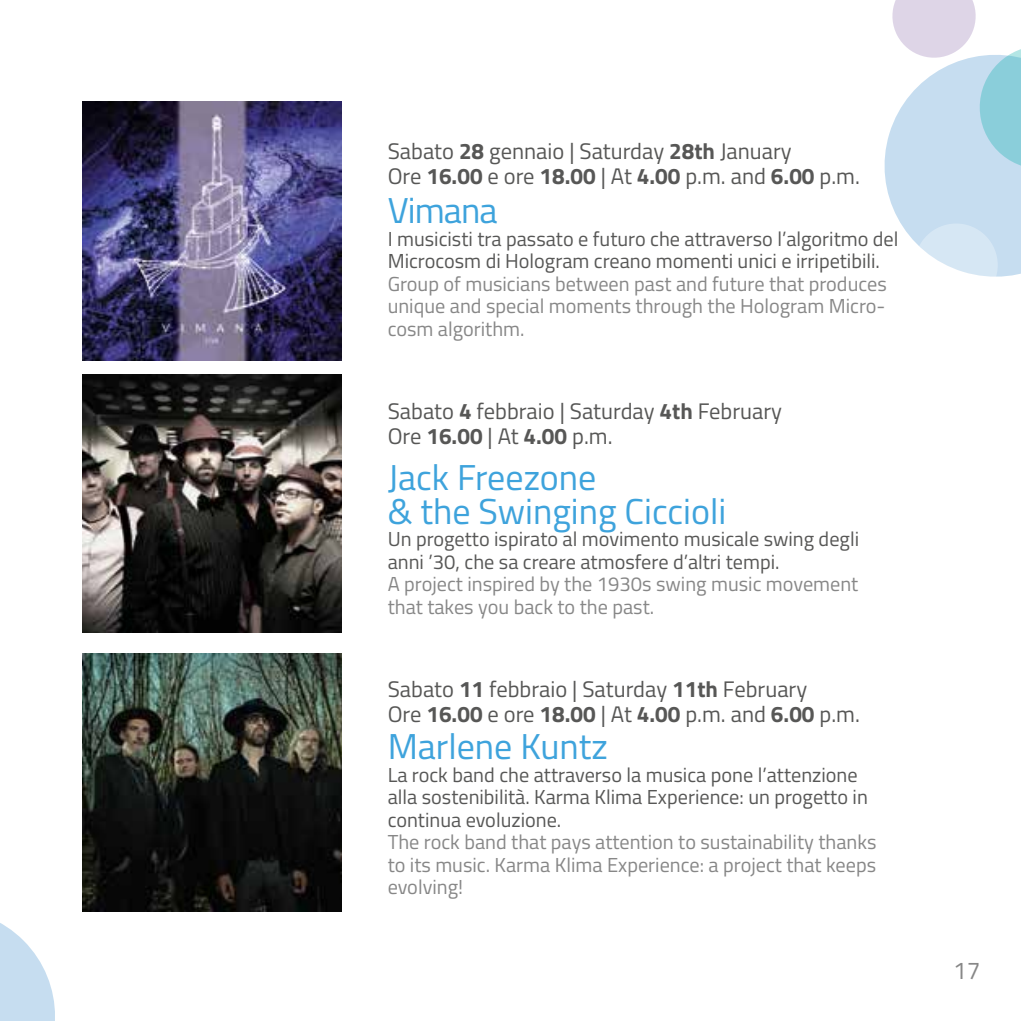
<style>
.page{position:relative;width:1021px;height:1021px;background:#fff}
.page>*{position:absolute;margin:0;border:0;box-sizing:border-box;transform-origin:0 0}
.t1{font:36px/33.8px "Titillium Web";color:#3ea3dc}
.t2{font:24.3px "Titillium Web";color:#878787}
.t3{font:22.5px/24.8px "Titillium Web";color:#575756}
.t4{font:20.25px/22.5px "Titillium Web";color:#575756}
.t5{font:20.25px/22.5px "Titillium Web";color:#878787;text-align:justify}
.s1{font-weight:700}
</style>
<div class="page">
<img style="left:83px;top:102px;width:259px;height:258px">
<svg style="left:884px;top:0;width:136px;height:277px"></svg>
<img style="left:83px;top:374px;width:259px;height:259px">
<svg style="left:0;top:923px;width:55px;height:97px"></svg>
<img style="left:83px;top:653px;width:259px;height:258px">
<p class="t3" style="left:387px;top:138px;width:474px">Sabato <span class="s1">28</span> gennaio | Saturday <span class="s1">28th</span> January<br>Ore <span class="s1">16.00</span> e ore <span class="s1">18.00</span> | At <span class="s1">4.00</span> p.m. and <span class="s1">6.00</span> p.m.</p>
<h1 class="t1" style="left:387px;top:192px;width:111px">Vimana</h1>
<p class="t4" style="left:387px;top:226px;width:512px">I musicisti tra passato e futuro che attraverso l’algoritmo del<br>Microcosm di Hologram creano momenti unici e irripetibili.</p>
<p class="t5" style="left:387px;top:271px;width:500px">Group of musicians between past and future that produces unique and special moments through the Hologram Micro&shy;cosm algorithm.</p>
<p class="t3" style="left:387px;top:397px;width:396px">Sabato <span class="s1">4</span> febbraio | Saturday <span class="s1">4th</span> February<br>Ore <span class="s1">16.00</span> | At <span class="s1">4.00</span> p.m.</p>
<h1 class="t1" style="left:387px;top:459px;width:340px">Jack Freezone<br>&amp; the Swinging Ciccioli</h1>
<p class="t4" style="left:387px;top:527px;width:473px">Un progetto ispirato al movimento musicale swing degli anni ’30, che sa creare atmosfere d’altri tempi.</p>
<p class="t5" style="left:387px;top:572px;width:472px">A project inspired by the 1930s swing music movement that takes you back to the past.</p>
<p class="t3" style="left:387px;top:675px;width:474px">Sabato <span class="s1">11</span> febbraio | Saturday <span class="s1">11th</span> February<br>Ore <span class="s1">16.00</span> e ore <span class="s1">18.00</span> | At <span class="s1">4.00</span> p.m. and <span class="s1">6.00</span> p.m.</p>
<h1 class="t1" style="left:387px;top:727px;width:222px">Marlene Kuntz</h1>
<p class="t4" style="left:387px;top:762px;width:481px">La rock band che attraverso la musica pone l’attenzione alla sostenibilità. Karma Klima Experience: un progetto in continua evoluzione.</p>
<p class="t5" style="left:387px;top:829px;width:490px">The rock band that pays attention to sustainability thanks to its music. Karma Klima Experience: a project that keeps evolving!</p>
<p class="t2" style="left:953px;top:952px;width:29px">17</p>
</div>
